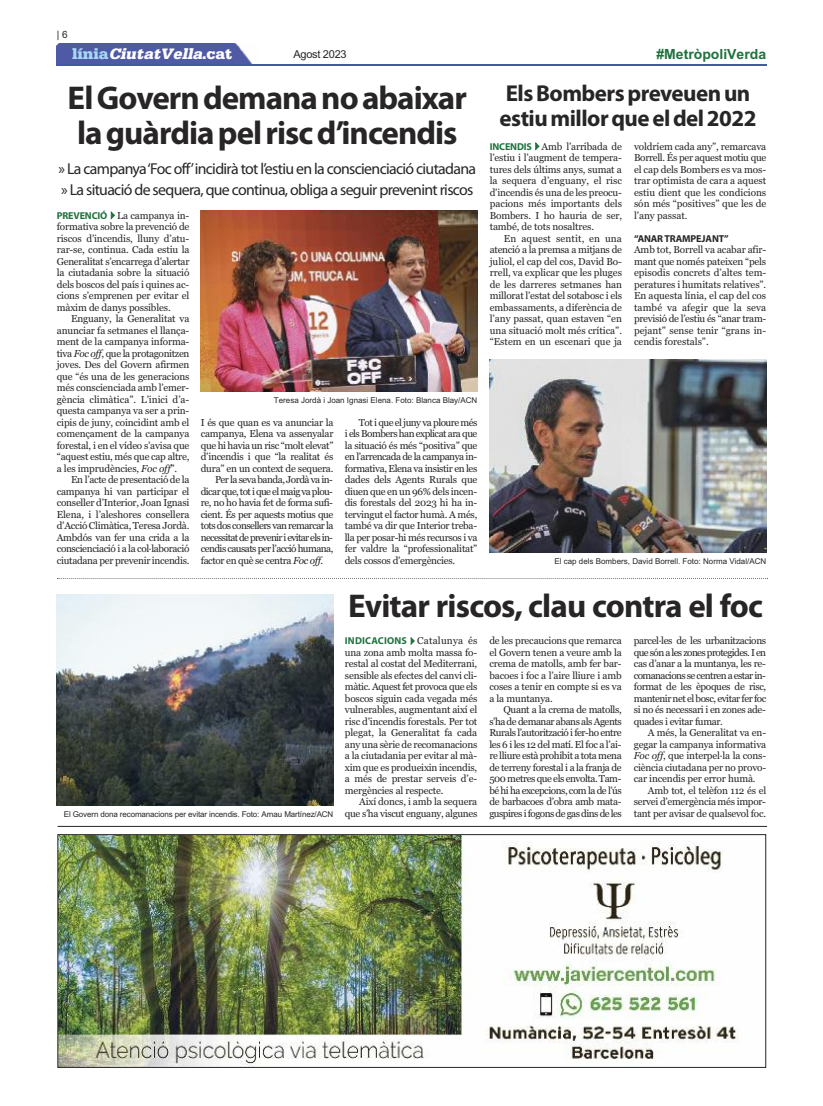
<style>
.page{position:relative;width:823px;height:1106px;background:#fff}
.page>*{position:absolute;margin:0;border:0;box-sizing:border-box;transform-origin:0 0}
.t1{font:700 33px/34.5px "Myriad Pro";letter-spacing:-.03em;color:#272526}
.t2{font:700 23px/25px "Myriad Pro";letter-spacing:-.025em;color:#272526}
.t3{font:italic 900 16px "Serifa";color:#fff}
.t4{font:15.8px/21px "Myriad Pro";letter-spacing:-.04em;color:#272526}
.t5{font:700 14px "Arial";color:#20723f}
.t6{font:11px "Arial";letter-spacing:-.025em;color:#272526}
.t7{font:10px/11.5px "Georgia";letter-spacing:-.025em;color:#272526;text-align:justify}
.t8{font:10px "Georgia";letter-spacing:-.055em;color:#272526}
.t9{font:10px "Georgia";letter-spacing:-.07em;color:#272526}
.t10{font:10px "Georgia";letter-spacing:-.06em;color:#272526}
.t11{font:10px "Georgia";letter-spacing:-.05em;color:#272526}
.t12{font:700 10px "Myriad Pro";letter-spacing:.015em;color:#20723f}
.t13{font:700 10px "Myriad Pro";letter-spacing:-.015em;color:#272526}
.t14{font:10px "Arial";color:#272526}
.t15{font:8px "Arial";color:#272526}
.s1{font-style:normal;color:#a6d8f6}
.s2{font-style:normal}
.s3{font-family:"Myriad Pro";font-weight:700;color:#20723f}
.s4{color:#20723f}
.s5{font-style:italic}
.s6{font-family:"Georgia";font-weight:400;color:#272526}
</style>
<div class="page">
<div style="left:57px;top:44px;width:196px;height:20px;background:#4f5aa4"></div>
<hr style="left:57px;top:64px;width:708px;height:1px;background:#4558a4">
<hr style="left:58px;top:826px;width:708px;height:1px;background:#272526">
<img style="left:59px;top:836px;width:680px;height:229px">
<div style="left:57px;top:834px;width:708px;height:233px;border:1px solid #272526"></div>
<img style="left:200px;top:211px;width:277px;height:180px">
<svg style="left:57px;top:578px;width:710px;height:1px"></svg>
<img style="left:57px;top:594px;width:276px;height:211px">
<img style="left:489px;top:360px;width:276px;height:192px">
<p class="t14" style="left:57px;top:29px;width:12px">| 6</p>
<h3 class="t3" style="left:72px;top:44px;width:161px"><span class="s1">l í n i a</span> CiutatVella<span class="s2">. c a t</span></h3>
<p class="t6" style="left:293px;top:48px;width:55px">Agost 2023</p>
<h3 class="t5" style="left:656px;top:46px;width:111px">#MetròpoliVerda</h3>
<h2 class="t2" style="left:499px;top:83px;width:258px">ElsBomberspreveuenun estiumillorqueeldel2022</h2>
<p class="t7" style="left:489px;top:140px;width:134px"><span class="s3">INCENDIS</span><span class="s4">✔</span>Amb l’arribada de l’estiu i l’augment de tempera&shy;tures dels últims anys, sumat a la sequera d’enguany, el risc d’incendis és una de les preocu&shy;pacions més importants dels Bombers. I ho hauria de ser, també, de tots nosaltres.</p>
<p class="t7" style="left:489px;top:232px;width:134px;text-indent:14px">En aquest sentit, en una atenció a la premsa a mitjans de juliol, el cap del cos, David Bo&shy;rrell, va explicar que les pluges de les darreres setmanes han millorat l’estat del sotabosc i els embassaments, a diferència de l’any passat, quan estaven “en una situació molt més crítica”. “Estem en un escenari que ja</p>
<h1 class="t1" style="left:68px;top:84px;width:400px">ElGoverndemananoabaixar laguàrdiapelriscd’incendis</h1>
<h3 class="t4" style="left:58px;top:159px;width:419px">» La campanya‘Foc off’incidirà tot l’estiu en la conscienciació ciutadana » La situació de sequera, que continua, obliga a seguir prevenint riscos</h3>
<p class="t7" style="left:633px;top:140px;width:134px">voldríem cada any”, remarcava Borrell. És per aquest motiu que el cap dels Bombers es va mos&shy;trar optimista de cara a aquest estiu dient que les condicions són més “positives” que les de l’any passat.</p>
<p class="t13" style="left:633px;top:234px;width:96px">“ANARTRAMPEJANT”</p>
<p class="t7" style="left:633px;top:244px;width:134px">Amb tot, Borrell va acabar afir&shy;mant que només pateixen “pels episodis concrets d’altes tem&shy;peratures i humitats relatives”.<br>En aquesta línia, el cap del cos també va afegir que la seva previsió de l’estiu és “anar tram&shy;pejant” sense tenir “grans in&shy;cendis forestals”.</p>
<p class="t7" style="left:57px;top:209px;width:134px"><span class="s3">PREVENCIÓ</span><span class="s4">✔</span>La campanya in&shy;formativa sobre la prevenció de riscos d’incendis, lluny d’atu&shy;rar-se, continua. Cada estiu la Generalitat s’encarrega d’alertar la ciutadania sobre la situació dels boscos del país i quines ac&shy;cions s’emprenen per evitar el màxim de danys possibles.</p>
<p class="t7" style="left:57px;top:313px;width:134px;text-indent:14px">Enguany, la Generalitat va anunciar fa setmanes el llança&shy;ment de la campanya informa&shy;tiva <span class="s5">Foc off</span>, que la protagonitzen joves. Des del Govern afirmen que “és una de les generacions més conscienciada amb l’emer&shy;gència climàtica”. L’inici d’a&shy;questa campanya va ser a prin&shy;cipis de juny, coincidint amb el començament de la campanya forestal, i en el vídeo s’avisa que “aquest estiu, més que cap altre, a les imprudències, <span class="s5">Foc off</span>”.</p>
<p class="t7" style="left:57px;top:474px;width:134px;text-indent:14px">En l’acte de presentació de la campanya hi van participar el conseller d’Interior, Joan Ignasi Elena, i l’aleshores consellera d’Acció Climàtica, Teresa Jordà.<br>Ambdós van fer una crida a la conscienciació i a la col·laboració ciutadana per prevenir incendis.</p>
<p class="t15" style="left:274px;top:395px;width:205px">Teresa Jordà i Joan Ignasi Elena. Foto: Blanca Blay/ACN</p>
<p class="t7" style="left:201px;top:416px;width:134px">I és que quan es va anunciar la</p>
<p class="t7" style="left:201px;top:428px;width:134px">campanya, Elena va assenyalar</p>
<p class="t7" style="left:201px;top:439px;width:134px">que hi havia un risc “molt elevat”</p>
<p class="t7" style="left:201px;top:451px;width:134px">d’incendis i que “la realitat és</p>
<p class="t7" style="left:201px;top:462px;width:134px">dura” en un context de sequera.</p>
<p class="t11" style="left:215px;top:474px;width:119px">Per la seva banda, Jordà va in-</p>
<p class="t10" style="left:201px;top:485px;width:134px">dicar que, tot i que el maig va plou-</p>
<p class="t7" style="left:201px;top:497px;width:134px">re, no ho havia fet de forma sufi-</p>
<p class="t7" style="left:201px;top:508px;width:134px">cient. És per aquests motius que</p>
<p class="t8" style="left:201px;top:520px;width:134px">tots dos consellers van remarcar la</p>
<p class="t9" style="left:201px;top:531px;width:134px">necessitat de prevenir i evitar els in-</p>
<p class="t8" style="left:201px;top:543px;width:134px">cendis causats per l’acció humana,</p>
<p class="t7" style="left:201px;top:554px;width:124px">factor en què se centra <span class="s5">Foc off</span>.</p>
<p class="t7" style="left:344px;top:416px;width:134px;text-indent:14px">Tot i que el juny va ploure més i els Bombers han explicat ara que la situació és més “positiva” que en l’arrencada de la campanya in&shy;formativa, Elena va insistir en les dades dels Agents Rurals que diuen que en un 96% dels incen&shy;dis forestals del 2023 hi ha in&shy;tervingut el factor humà. A més, també va dir que Interior treba&shy;lla per posar-hi més recursos i va fer valdre la “professionalitat” dels cossos d’emergències.</p>
<p class="t15" style="left:554px;top:556px;width:213px">El cap dels Bombers, David Borrell. Foto: Norma Vidal/ACN</p>
<h1 class="t1" style="left:348px;top:591px;width:416px">Evitar riscos, clau contra el foc</h1>
<p class="t15" style="left:64px;top:809px;width:271px">El Govern dona recomanacions per evitar incendis. Foto: Arnau Martínez/ACN</p>
<p class="t12" style="left:345px;top:637px;width:134px">INDICACIONS✔<span class="s6">Catalunya és</span></p>
<p class="t7" style="left:345px;top:646px;width:134px">una zona amb molta massa fo&shy;restal al costat del Mediterrani, sensible als efectes del canvi cli&shy;màtic. Aquest fet provoca que els boscos siguin cada vegada més vulnerables, augmentant així el risc d’incendis forestals. Per tot plegat, la Generalitat fa cada any una sèrie de recomanacions a la ciutadania per evitar al mà&shy;xim que es produeixin incendis, a més de prestar serveis d’e&shy;mergències al respecte.</p>
<p class="t7" style="left:345px;top:796px;width:134px;text-align:right">Així doncs, i amb la sequera que s’ha viscut enguany, algunes</p>
<p class="t7" style="left:489px;top:635px;width:134px">de les precaucions que remarca el Govern tenen a veure amb la crema de matolls, amb fer bar&shy;bacoes i foc a l’aire lliure i amb coses a tenir en compte si es va a la muntanya.</p>
<p class="t7" style="left:489px;top:704px;width:134px;text-indent:14px">Quant a la crema de matolls, s’ha de demanar abans als Agents Rurals l’autorització i fer-ho entre les 6 i les 12 del matí. El foc a l’ai&shy;re lliure està prohibit a tota mena de terreny forestal i a la franja de 500 metres que els envolta. Tam&shy;bé hi ha excepcions, com la de l’ús de barbacoes d’obra amb mata&shy;guspires i fogons de gas dins de les</p>
<p class="t7" style="left:633px;top:635px;width:134px">parcel·les de les urbanitzacions que són a les zones protegides. I en cas d’anar a la muntanya, les re&shy;comanacions se centren a estar in&shy;format de les èpoques de risc, mantenir net el bosc, evitar fer foc si no és necessari i en zones ade&shy;quades i evitar fumar.</p>
<p class="t7" style="left:633px;top:727px;width:134px;text-indent:14px">A més, la Generalitat va en&shy;gegar la campanya informativa <span class="s5">Foc off</span>, que interpel·la la cons&shy;ciència ciutadana per no provo&shy;car incendis per error humà.</p>
<p class="t7" style="left:633px;top:784px;width:134px;text-indent:14px">Amb tot, el telèfon 112 és el servei d’emergència més impor&shy;tant per avisar de qualsevol foc.</p>
</div>
